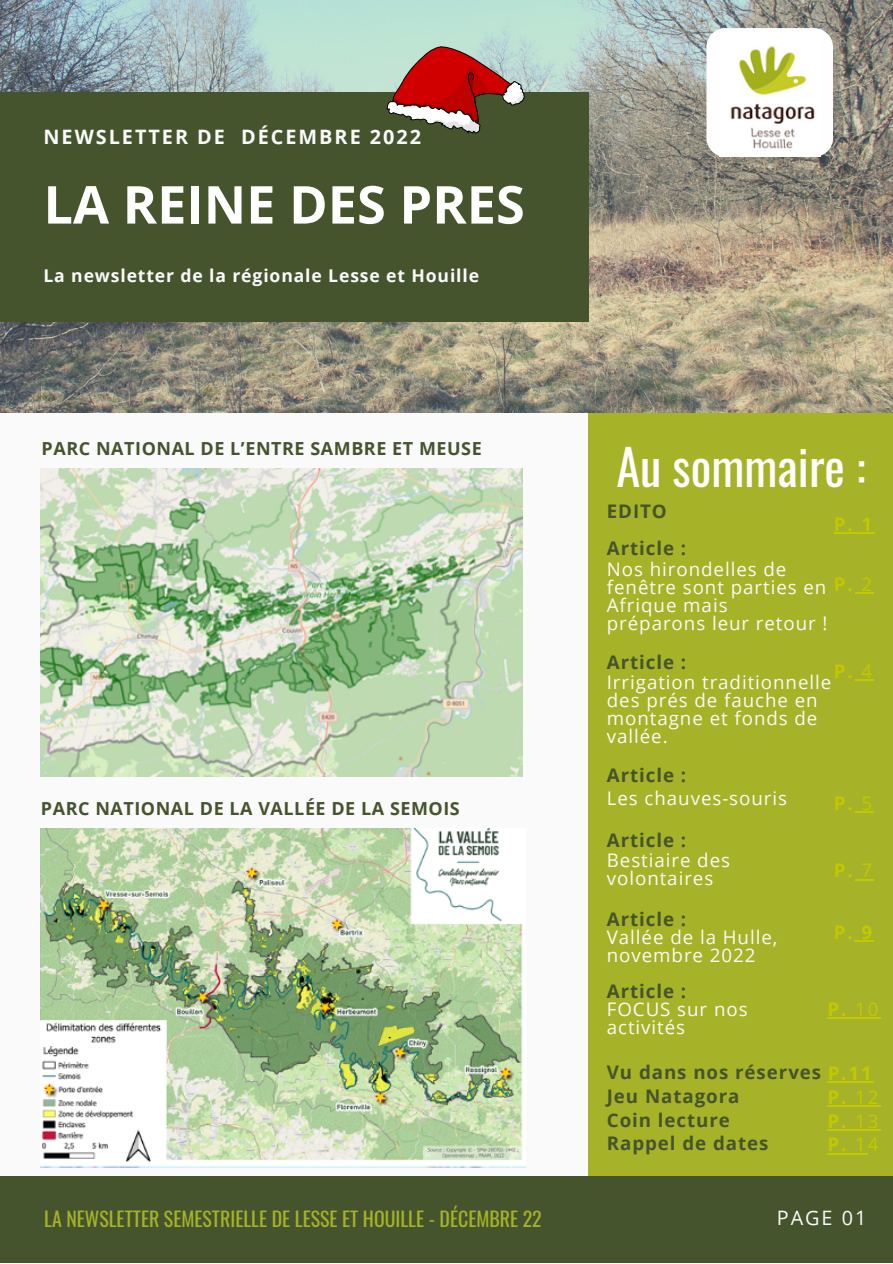
<style>
.page{position:relative;width:893px;height:1264px;background:#fff}
.page>*{position:absolute;margin:0;border:0;box-sizing:border-box;transform-origin:0 0}
.t1{font:700 52.2px "Open Sans";color:#fefefe}
.t2{font:48.45px "Oswald";color:#fefefe}
.t3{font:19.8px "Oswald";color:#a6b328}
.t4{font:700 19.8px "Open Sans";letter-spacing:.1em;color:#fafafa}
.t5{font:19.8px "Open Sans";letter-spacing:.1em;color:#fafafa}
.t6{font:18.75px/18px "Open Sans";letter-spacing:.05em;color:#fafafa}
.t7{font:700 18.75px/23.5px "Open Sans";letter-spacing:.05em;color:#46542e}
.t8{font:700 18.75px/23.7px "Open Sans";color:#c3c800;text-align:justify}
.t9{font:700 18px "Open Sans";letter-spacing:.03em;color:#46542e}
.t10{font:700 17.55px "Open Sans";letter-spacing:.05em;color:#fafafa}
.s1{color:#c3c800}
.s2{font-weight:400}
</style>
<div class="page">
<div style="left:0;top:0;width:892px;height:1262px;background:#fafafa"></div>
<div style="left:588px;top:410px;width:304px;height:770px;background:#a6b328"></div>
<img style="left:0;top:0;width:892px;height:413px">
<div style="left:0;top:92px;width:589px;height:230px;background:#46542e"></div>
<div style="left:0;top:1176px;width:892px;height:86px;background:#46542e"></div>
<div style="left:706px;top:28px;width:126px;height:129px;background:#fefefe;border-radius:19px"></div>
<img style="left:730px;top:46px;width:85px;height:103px">
<svg style="left:386px;top:45px;width:138px;height:88px"></svg>
<img style="left:41px;top:828px;width:484px;height:339px">
<hr style="left:833px;top:532px;width:41px;height:2px;background:#c3c800">
<svg style="left:855px;top:592px;width:19px;height:2px"></svg>
<svg style="left:855px;top:679px;width:19px;height:2px"></svg>
<svg style="left:855px;top:811px;width:19px;height:2px"></svg>
<svg style="left:855px;top:879px;width:19px;height:1px"></svg>
<hr style="left:854px;top:940px;width:20px;height:2px;background:#c3c800">
<svg style="left:827px;top:1017px;width:53px;height:1px"></svg>
<hr style="left:827px;top:1081px;width:46px;height:2px;background:#c3c800">
<svg style="left:827px;top:1105px;width:53px;height:1px"></svg>
<hr style="left:827px;top:1128px;width:28px;height:2px;background:#c3c800">
<hr style="left:855px;top:1128px;width:25px;height:2px;background:#c3c800">
<hr style="left:827px;top:1152px;width:28px;height:2px;background:#c3c800">
<svg style="left:855px;top:1153px;width:12px;height:1px"></svg>
<img style="left:41px;top:468px;width:481px;height:308px">
<p class="t4" style="left:43px;top:122px;width:379px">NEWSLETTER DE DÉCEMBRE 2022</p>
<h1 class="t1" style="left:43px;top:168px;width:482px">LA REINE DES PRES</h1>
<p class="t10" style="left:43px;top:263px;width:437px">La newsletter de la régionale Lesse et Houille</p>
<p class="t9" style="left:42px;top:435px;width:441px">PARC NATIONAL DE L’ENTRE SAMBRE ET MEUSE</p>
<p class="t9" style="left:41px;top:795px;width:420px">PARC NATIONAL DE LA VALLÉE DE LA SEMOIS</p>
<h2 class="t2" style="left:616px;top:429px;width:251px">Au sommaire :</h2>
<p class="t7" style="left:606px;top:492px;width:81px;line-height:37px">EDITO<br>Article :</p>
<p class="t6" style="left:606px;top:559px;width:222px">Nos hirondelles de fenêtre sont parties en<br>Afrique mais préparons leur retour !</p>
<p class="t7" style="left:606px;top:649px;width:81px">Article :</p>
<p class="t6" style="left:606px;top:673px;width:226px">Irrigation traditionnelle des prés de fauche en montagne et fonds de vallée.</p>
<p class="t7" style="left:606px;top:763px;width:81px">Article :</p>
<p class="t6" style="left:606px;top:788px;width:182px">Les chauves-souris</p>
<p class="t7" style="left:606px;top:827px;width:81px">Article :</p>
<p class="t6" style="left:606px;top:850px;width:125px">Bestiaire des volontaires</p>
<p class="t7" style="left:606px;top:907px;width:81px">Article :</p>
<p class="t6" style="left:606px;top:928px;width:172px">Vallée de la Hulle, novembre 2022</p>
<p class="t7" style="left:606px;top:979px;width:81px">Article :</p>
<p class="t6" style="left:606px;top:1000px;width:142px">FOCUS sur nos activités</p>
<p class="t7" style="left:606px;top:1060px;width:266px">Vu dans nos réserves <span class="s1">P.11<br></span>Jeu Natagora<br>Coin lecture<br>Rappel de dates</p>
<p class="t8" style="left:833px;top:512px;width:40px">P. 1</p>
<p class="t8" style="left:833px;top:572px;width:40px">P. <span class="s2">2</span></p>
<p class="t8" style="left:833px;top:658px;width:40px">P. <span class="s2">4</span></p>
<p class="t8" style="left:833px;top:790px;width:40px">P. <span class="s2">5</span></p>
<p class="t8" style="left:833px;top:858px;width:40px">P. <span class="s2">7</span></p>
<p class="t8" style="left:833px;top:920px;width:40px">P. 9</p>
<p class="t8" style="left:827px;top:996px;width:52px">P. <span class="s2">10</span></p>
<p class="t8" style="left:827px;top:1084px;width:52px">P. <span class="s2">12<br></span>P. <span class="s2">13<br></span>P. <span class="s2">14</span></p>
<p class="t3" style="left:44px;top:1203px;width:499px">LA NEWSLETTER SEMESTRIELLE DE LESSE ET HOUILLE - DÉCEMBRE 22</p>
<p class="t5" style="left:776px;top:1204px;width:91px">PAGE 01</p>
</div>
